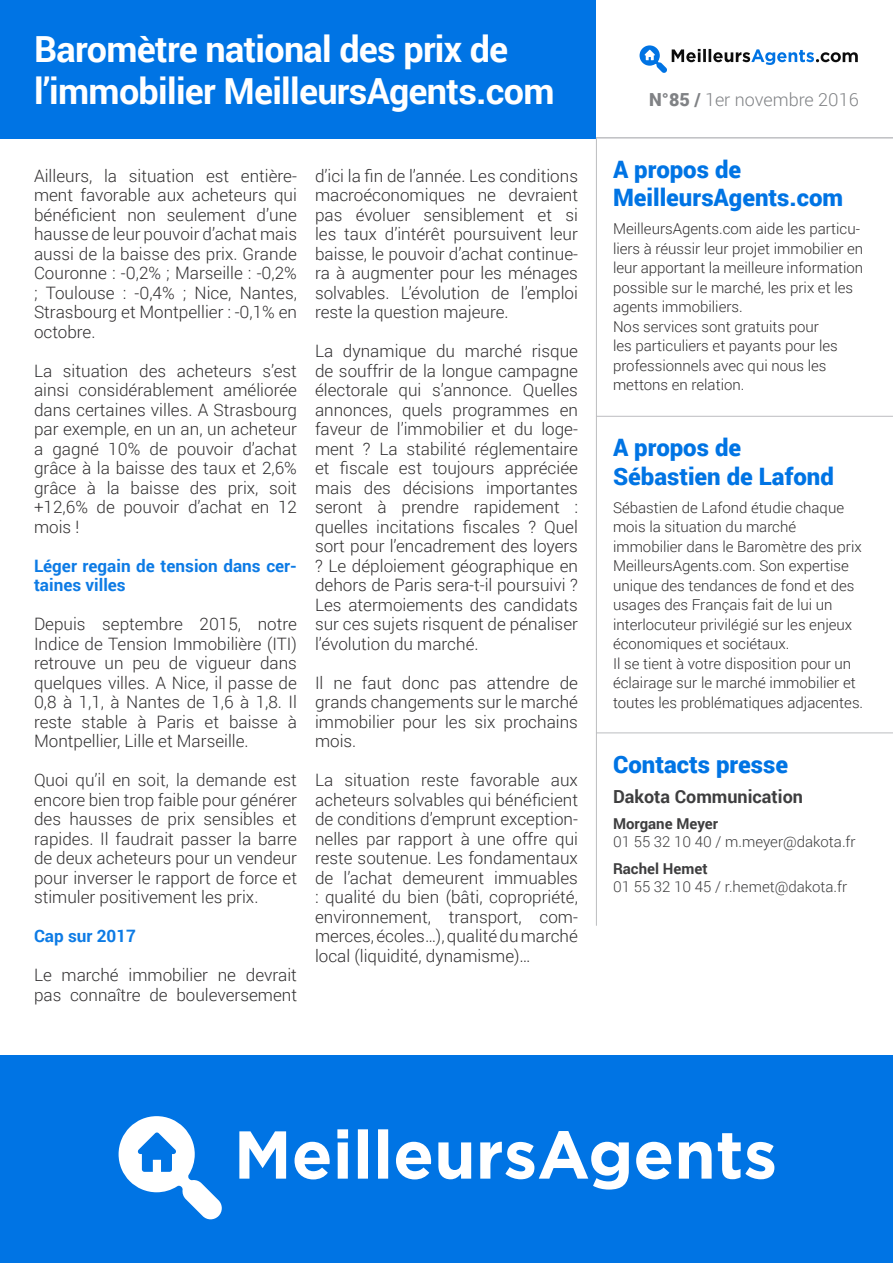
<style>
.page{position:relative;width:893px;height:1263px;background:#fff}
.page>*{position:absolute;margin:0;border:0;box-sizing:border-box;transform-origin:0 0}
.t1{font:700 36px/42px "Roboto";letter-spacing:-.02em;color:#fff}
.t2{font:900 24px/28.8px "Roboto";color:#0074e4}
.t3{font:300 18px "Roboto";color:#808285}
.t4{font:700 18px "Roboto";color:#3e3e3f}
.Texte{font:300 17.1px/19.5px "Roboto";color:#312f30;text-align:justify}
.Texte-2{font:700 17.1px/19.5px "Roboto";color:#0d7be5}
.Texte-3{font:300 15px/19.5px "Roboto";color:#312f30}
.t5{font:300 15px/18px "Roboto";color:#3e3e3f}
.s1{font-weight:900}
.s2{font-weight:700}
</style>
<div class="page">
<svg style="left:639px;top:45px;width:219px;height:28px"></svg>
<div style="left:0;top:0;width:596px;height:138px;background:#0074e4"></div>
<hr style="left:596px;top:138px;width:1px;height:788px;background:#bcbdc0">
<hr style="left:596px;top:137px;width:297px;height:1px;background:#bcbdc0">
<hr style="left:596px;top:416px;width:297px;height:1px;background:#bcbdc0">
<hr style="left:596px;top:732px;width:297px;height:1px;background:#bcbdc0">
<div style="left:0;top:1056px;width:893px;height:207px;background:#0074e4"></div>
<svg style="left:239px;top:1129px;width:535px;height:60px"></svg>
<svg style="left:119px;top:1116px;width:103px;height:103px"></svg>
<p class="t1" style="left:34px;top:26px;width:522px">Baromètre national des prix de l’immobilier MeilleursAgents.com</p>
<p class="Texte" style="left:34px;top:165px;width:265px">Ailleurs, la situation est entière&shy;ment favorable aux acheteurs qui bénéficient non seulement d’une hausse de leur pouvoir d’achat mais aussi de la baisse des prix. Grande Couronne : -0,2% ; Marseille : -0,2% ; Toulouse : -0,4% ; Nice, Nantes, Strasbourg et Montpellier : -0,1% en octobre.</p>
<p class="Texte" style="left:34px;top:360px;width:265px">La situation des acheteurs s’est ainsi considérablement améliorée dans certaines villes. A Strasbourg par exemple, en un an, un acheteur a gagné 10% de pouvoir d’achat grâce à la baisse des taux et 2,6% grâce à la baisse des prix, soit +12,6% de pouvoir d’achat en 12 mois !</p>
<p class="Texte-2" style="left:34px;top:555px;width:264px">Léger regain de tension dans cer&shy;taines villes</p>
<p class="Texte" style="left:34px;top:614px;width:264px">Depuis septembre 2015, notre Indice de Tension Immobilière (ITI) retrouve un peu de vigueur dans quelques villes. A Nice, il passe de 0,8 à 1,1, à Nantes de 1,6 à 1,8. Il reste stable à Paris et baisse à Montpellier, Lille et Marseille.</p>
<p class="Texte" style="left:34px;top:770px;width:265px">Quoi qu’il en soit, la demande est encore bien trop faible pour générer des hausses de prix sensibles et rapides. Il faudrait passer la barre de deux acheteurs pour un vendeur pour inverser le rapport de force et stimuler positivement les prix.</p>
<p class="Texte-2" style="left:34px;top:926px;width:103px">Cap sur 2017</p>
<p class="Texte" style="left:34px;top:965px;width:265px">Le marché immobilier ne devrait pas connaître de bouleversement</p>
<p class="Texte" style="left:315px;top:165px;width:265px">d’ici la fin de l’année. Les conditions macroéconomiques ne devraient pas évoluer sensiblement et si les taux d’intérêt poursuivent leur baisse, le pouvoir d’achat continue&shy;ra à augmenter pour les ménages solvables. L’évolution de l’emploi reste la question majeure.</p>
<p class="Texte" style="left:315px;top:341px;width:265px">La dynamique du marché risque de souffrir de la longue campagne électorale qui s’annonce. Quelles annonces, quels programmes en faveur de l’immobilier et du loge&shy;ment ? La stabilité réglementaire et fiscale est toujours appréciée mais des décisions importantes seront à prendre rapidement : quelles incitations fiscales ? Quel sort pour l’encadrement des loyers ? Le déploiement géographique en dehors de Paris sera-t-il poursuivi ?<br>Les atermoiements des candidats sur ces sujets risquent de pénaliser l’évolution du marché.</p>
<p class="Texte" style="left:315px;top:672px;width:265px">Il ne faut donc pas attendre de grands changements sur le marché immobilier pour les six prochains mois.</p>
<p class="Texte" style="left:315px;top:770px;width:265px">La situation reste favorable aux acheteurs solvables qui bénéficient de conditions d’emprunt exception&shy;nelles par rapport à une offre qui reste soutenue. Les fondamentaux de l’achat demeurent immuables : qualité du bien (bâti, copropriété, environnement, transport, com&shy;merces, écoles…), qualité du marché local (liquidité, dynamisme)…</p>
<p class="t3" style="left:649px;top:87px;width:211px"><span class="s1">N°85 /</span> 1er novembre 2016</p>
<p class="t2" style="left:613px;top:154px;width:232px">A propos de<br>MeilleursAgents.com</p>
<p class="Texte-3" style="left:613px;top:219px;width:252px">MeilleursAgents.com aide les particu&shy;liers à réussir leur projet immobilier en leur apportant la meilleure information possible sur le marché, les prix et les agents immobiliers.</p>
<p class="Texte-3" style="left:613px;top:316px;width:226px">Nos services sont gratuits pour les particuliers et payants pour les professionnels avec qui nous les mettons en relation.</p>
<p class="t2" style="left:613px;top:432px;width:222px">A propos de<br>Sébastien de Lafond</p>
<p class="Texte-3" style="left:613px;top:497px;width:250px">Sébastien de Lafond étudie chaque mois la situation du marché immobilier dans le Baromètre des prix MeilleursAgents.com. Son expertise unique des tendances de fond et des usages des Français fait de lui un interlocuteur privilégié sur les enjeux économiques et sociétaux.</p>
<p class="Texte-3" style="left:613px;top:653px;width:252px">Il se tient à votre disposition pour un éclairage sur le marché immobilier et toutes les problématiques adjacentes.</p>
<p class="t2" style="left:613px;top:749px;width:177px">Contacts presse</p>
<p class="t4" style="left:613px;top:783px;width:191px">Dakota Communication</p>
<p class="t5" style="left:613px;top:814px;width:244px"><span class="s2">Morgane Meyer<br></span>01 55 32 10 40 / m.meyer@dakota.fr</p>
<p class="t5" style="left:613px;top:859px;width:236px"><span class="s2">Rachel Hemet<br></span>01 55 32 10 45 / r.hemet@dakota.fr</p>
</div>
